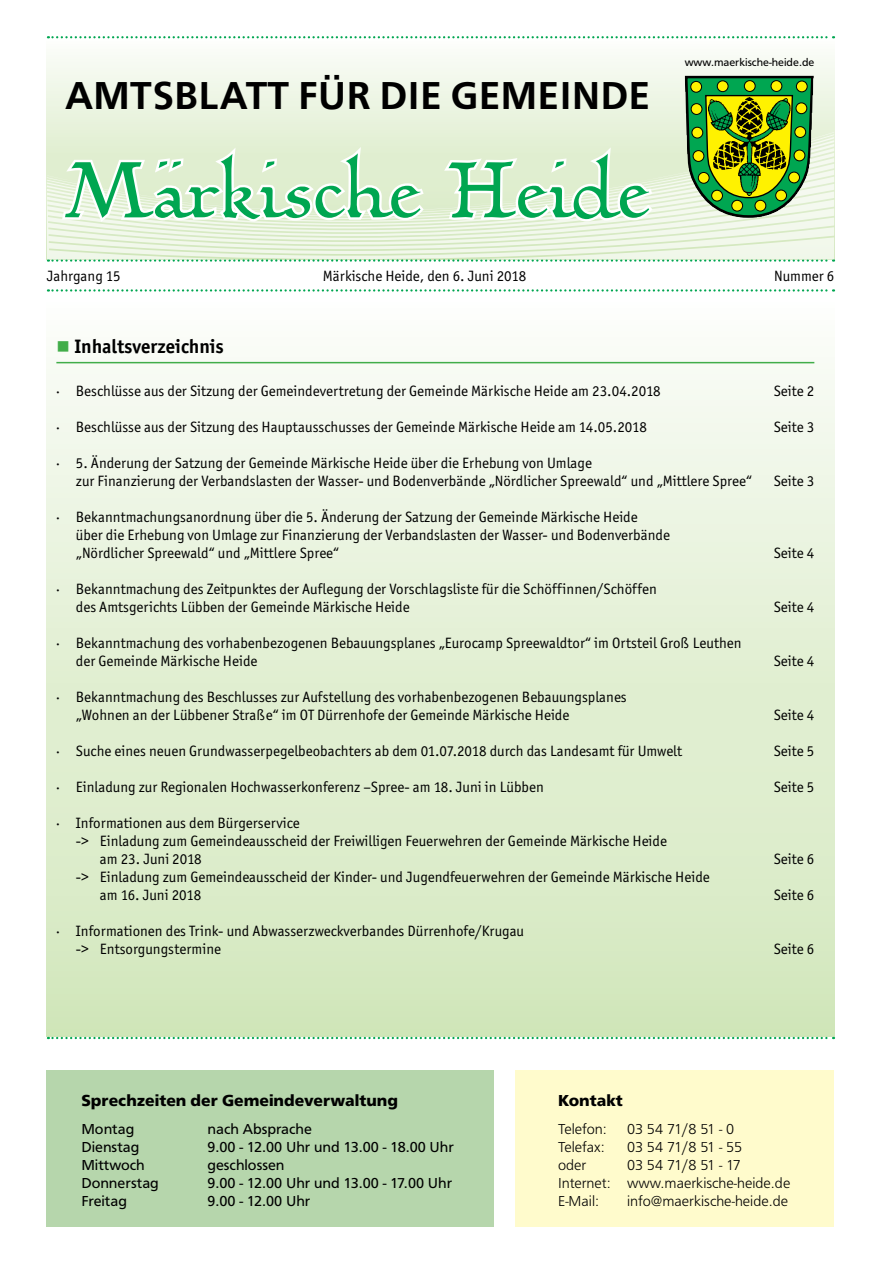
<style>
.page{position:relative;width:881px;height:1263px;background:#fff}
.page>*{position:absolute;margin:0;border:0;box-sizing:border-box;transform-origin:0 0}
.t1{font:90.15px "Linotype Humanistika";color:#00a651}
.t2{font:500 40.35px "Frutus T";color:#000}
.t3{font:700 19.5px "Officina San ITC";color:#000}
.t4{font:700 16.5px "Frutus T";color:#000}
.t5{font:15px/18px "Officina San ITC";color:#000}
.t6{font:15px "Frutus T";color:#000}
.t7{font:300 15px/18px "Frutus T";color:#000}
.t8{font:11.25px "Frutus T";color:#000}
.s1{color:#41ad49}
</style>
<div class="page">
<div style="left:47px;top:302px;width:786px;height:735px;background:linear-gradient(to bottom,#f9fcf6,#d0e6b9)"></div>
<div style="left:515px;top:1070px;width:318px;height:157px;background:#fffbcc"></div>
<div style="left:47px;top:1070px;width:447px;height:157px;background:#b6d6ac"></div>
<svg style="left:48px;top:1037px;width:785px;height:2px"></svg>
<svg style="left:47px;top:38px;width:786px;height:94px"></svg>
<svg style="left:48px;top:36px;width:785px;height:2px"></svg>
<svg style="left:48px;top:259px;width:785px;height:3px"></svg>
<svg style="left:48px;top:289px;width:785px;height:3px"></svg>
<svg style="left:47px;top:132px;width:786px;height:127px"></svg>
<svg style="left:684px;top:76px;width:129px;height:142px"></svg>
<img style="left:707px;top:98px;width:84px;height:97px">
<svg style="left:59px;top:140px;width:368px;height:86px"></svg>
<svg style="left:440px;top:141px;width:215px;height:83px"></svg>
<hr style="left:56px;top:362px;width:758px;height:1px;background:#41ad49">
<h2 class="t2" style="left:65px;top:72px;width:586px">AMTSBLATT FÜR DIE GEM EINDE</h2>
<h1 class="t1" style="left:65px;top:146px;width:586px">Märkische Heide</h1>
<p class="t8" style="left:684px;top:55px;width:131px">www.maerkische-heide.de</p>
<p class="t5" style="left:47px;top:267px;width:75px">Jahrgang 15</p>
<p class="t5" style="left:323px;top:267px;width:205px">Märkische Heide, den 6. Juni 2018</p>
<p class="t5" style="left:773px;top:267px;width:62px">Nummer 6</p>
<h3 class="t3" style="left:56px;top:335px;width:169px"><span class="s1">■</span> Inhaltsverzeichnis</h3>
<p class="t5" style="left:56px;top:382px;width:605px">· Beschlüsse aus der Sitzung der Gemeindevertretung der Gemeinde Märkische Heide am 23.04.2018</p>
<p class="t5" style="left:773px;top:382px;width:42px">Seite 2</p>
<p class="t5" style="left:56px;top:418px;width:591px">· Beschlüsse aus der Sitzung des Hauptausschusses der Gemeinde Märkische Heide am 14.05.2018</p>
<p class="t5" style="left:773px;top:418px;width:42px">Seite 3</p>
<p class="t5" style="left:76px;top:454px;width:677px;text-indent:-20px">· 5. Änderung der Satzung der Gemeinde Märkische Heide über die Erhebung von Umlage<br>zur Finanzierung der Verbandslasten der Wasser- und Bodenverbände „Nördlicher Spreewald“ und „Mittlere Spree“</p>
<p class="t5" style="left:773px;top:472px;width:42px">Seite 3</p>
<p class="t5" style="left:76px;top:508px;width:595px;text-indent:-20px">· Bekanntmachungsanordnung über die 5. Änderung der Satzung der Gemeinde Märkische Heide<br>über die Erhebung von Umlage zur Finanzierung der Verbandslasten der Wasser- und Bodenverbände „Nördlicher Spreewald“ und „Mittlere Spree“</p>
<p class="t5" style="left:76px;top:580px;width:582px;text-indent:-20px">· Bekanntmachung des Zeitpunktes der Auflegung der Vorschlagsliste für die Schöffinnen/Schöffen des Amtsgerichts Lübben der Gemeinde Märkische Heide</p>
<p class="t5" style="left:76px;top:634px;width:667px;text-indent:-20px">· Bekanntmachung des vorhabenbezogenen Bebauungsplanes „Eurocamp Spreewaldtor“ im Ortsteil Groß Leuthen der Gemeinde Märkische Heide</p>
<p class="t5" style="left:76px;top:688px;width:552px;text-indent:-20px">· Bekanntmachung des Beschlusses zur Aufstellung des vorhabenbezogenen Bebauungsplanes „Wohnen an der Lübbener Straße“ im OT Dürrenhofe der Gemeinde Märkische Heide</p>
<p class="t5" style="left:773px;top:544px;width:42px">Seite 4</p>
<p class="t5" style="left:773px;top:598px;width:42px">Seite 4</p>
<p class="t5" style="left:773px;top:652px;width:42px">Seite 4</p>
<p class="t5" style="left:773px;top:706px;width:42px">Seite 4</p>
<p class="t5" style="left:56px;top:742px;width:627px">· Suche eines neuen Grundwasserpegelbeobachters ab dem 01.07.2018 durch das Landesamt für Umwelt</p>
<p class="t5" style="left:773px;top:742px;width:42px">Seite 5</p>
<p class="t5" style="left:56px;top:778px;width:488px">· Einladung zur Regionalen Hochwasserkonferenz –Spree- am 18. Juni in Lübben</p>
<p class="t5" style="left:773px;top:778px;width:42px">Seite 5</p>
<p class="t5" style="left:56px;top:814px;width:245px">· Informationen aus dem Bürgerservice</p>
<p class="t5" style="left:76px;top:832px;width:592px">-&gt; Einladung zum Gemeindeausscheid der Freiwilligen Feuerwehren der Gemeinde Märkische Heide</p>
<p class="t5" style="left:100px;top:850px;width:103px">am 23. Juni 2018</p>
<p class="t5" style="left:773px;top:850px;width:42px">Seite 6</p>
<p class="t5" style="left:100px;top:868px;width:611px;text-indent:-24px">-&gt; Einladung zum Gemeindeausscheid der Kinder- und Jugendfeuerwehren der Gemeinde Märkische Heide am 16. Juni 2018</p>
<p class="t5" style="left:773px;top:886px;width:42px">Seite 6</p>
<p class="t5" style="left:76px;top:922px;width:449px;text-indent:-20px">· Informationen des Trink- und Abwasserzweckverbandes Dürrenhofe/Krugau -&gt; Entsorgungstermine</p>
<p class="t5" style="left:773px;top:940px;width:42px">Seite 6</p>
<p class="t4" style="left:81px;top:1091px;width:318px">Sprechzeiten der Gemeindeverwaltung</p>
<p class="t6" style="left:81px;top:1121px;width:54px">Montag</p>
<p class="t6" style="left:207px;top:1121px;width:106px">nach Absprache</p>
<p class="t6" style="left:81px;top:1139px;width:59px">Dienstag</p>
<p class="t6" style="left:207px;top:1139px;width:248px">9.00 - 12.00 Uhr und 13.00 - 18.00 Uhr</p>
<p class="t6" style="left:81px;top:1157px;width:65px">Mittwoch</p>
<p class="t6" style="left:207px;top:1157px;width:78px">geschlossen</p>
<p class="t6" style="left:81px;top:1175px;width:79px">Donnerstag</p>
<p class="t6" style="left:207px;top:1175px;width:246px">9.00 - 12.00 Uhr und 13.00 - 17.00 Uhr</p>
<p class="t6" style="left:81px;top:1193px;width:47px">Freitag</p>
<p class="t6" style="left:207px;top:1193px;width:104px">9.00 - 12.00 Uhr</p>
<p class="t4" style="left:558px;top:1091px;width:66px">Kontakt</p>
<p class="t7" style="left:558px;top:1120px;width:50px">Telefon:</p>
<p class="t7" style="left:627px;top:1120px;width:108px">03 54 71/8 51 - 0</p>
<p class="t7" style="left:558px;top:1138px;width:48px">Telefax:</p>
<p class="t7" style="left:627px;top:1138px;width:116px">03 54 71/8 51 - 55</p>
<p class="t7" style="left:558px;top:1156px;width:30px">oder</p>
<p class="t7" style="left:558px;top:1156px;width:234px;text-indent:69px">03 54 71/8 51 - 17<br>Internet: www.maerkische-heide.de<br>E-Mail:</p>
<p class="t7" style="left:627px;top:1192px;width:163px">info@maerkische-heide.de</p>
</div>
